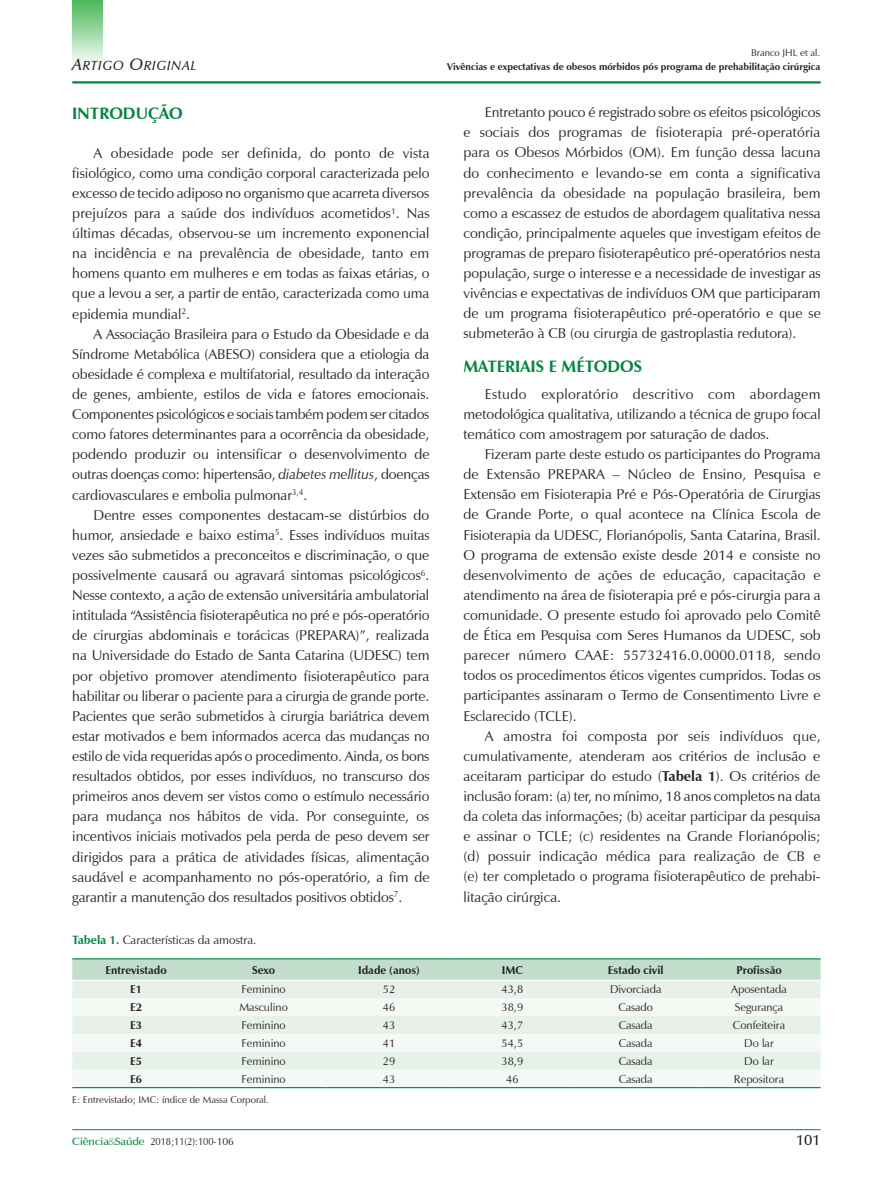
<style>
.page{position:relative;width:893px;height:1191px;background:#fff}
.page>*{position:absolute;margin:0;border:0;box-sizing:border-box;transform-origin:0 0}
.t1{font:700 16.5px "Zapf Humanist 601 BT";color:#008540}
.t2{font:600 15px "Zapf Humanist 601 BT";color:#231f20}
.t3{font:14.25px/20.1px "Zapf Humanist 601 BT";color:#231f20;text-align:justify}
.t4{font:13.2px "Zapf Humanist 601 BT Demi Italic SC800";letter-spacing:.065em;color:#231f20}
.t5{font:12px "Zapf Humanist 601 BT";color:#231f20}
.t6{font:11.25px "Zapf Humanist 601 BT";color:#231f20}
.t7{font:700 11.25px "Zapf Humanist 601 BT";color:#231f20}
.t8{font:10.5px "Zapf Humanist 601 BT";color:#231f20;scale:.9 1}
.t9{font:700 9.75px "Zapf Humanist 601 BT";color:#231f20}
.t10{font:9.75px "Zapf Humanist 601 BT";color:#231f20}
.s1{font-size:16.5px}
.s2{font-style:italic}
.s3{font-weight:700}
.s4{font-weight:700;color:#008540}
.s5{font-weight:600;color:#008540}
.s6{font-weight:600;color:#71b48c}
</style>
<div class="page">
<hr style="left:72px;top:1129px;width:749px;height:1px;background:#008540">
<hr style="left:72px;top:81px;width:749px;height:2px;background:#008540">
<div style="left:71px;top:9px;width:33px;height:64px;background:#49b857;opacity:.75"></div>
<div style="left:71px;top:0;width:33px;height:35px;background:#49b857;opacity:.75"></div>
<div style="left:72px;top:959px;width:749px;height:20px;background:#c2ddcb"></div>
<div style="left:72px;top:980px;width:749px;height:18px;background:#e5f1e9"></div>
<svg style="left:72px;top:998px;width:749px;height:89px;fill:#f4f9f6"></svg>
<hr style="left:72px;top:958px;width:128px;height:1px;background:#008540">
<hr style="left:200px;top:958px;width:127px;height:1px;background:#008540">
<hr style="left:327px;top:958px;width:124px;height:1px;background:#008540">
<hr style="left:451px;top:958px;width:123px;height:1px;background:#008540">
<hr style="left:574px;top:958px;width:123px;height:1px;background:#008540">
<hr style="left:697px;top:958px;width:124px;height:1px;background:#008540">
<hr style="left:72px;top:1087px;width:128px;height:1px;background:#008540">
<hr style="left:200px;top:1087px;width:127px;height:1px;background:#008540">
<hr style="left:327px;top:1087px;width:124px;height:1px;background:#008540">
<hr style="left:451px;top:1087px;width:123px;height:1px;background:#008540">
<hr style="left:574px;top:1087px;width:123px;height:1px;background:#008540">
<hr style="left:697px;top:1087px;width:124px;height:1px;background:#008540">
<p class="t4" style="left:72px;top:57px;width:126px"><span class="s1">A</span>RTIGO <span class="s1">O</span>RIGINAL</p>
<p class="t1" style="left:72px;top:103px;width:112px">INTRODUÇÃO</p>
<p class="t3" style="left:72px;top:143px;width:359px;text-indent:21px">A obesidade pode ser definida, do ponto de vista fisiológico, como uma condição corporal caracterizada pelo excesso de tecido adiposo no organismo que acarreta diversos prejuízos para a saúde dos indivíduos acometidos<sup>1</sup>. Nas últimas décadas, observou-se um incremento exponencial na incidência e na prevalência de obesidade, tanto em homens quanto em mulheres e em todas as faixas etárias, o que a levou a ser, a partir de então, caracterizada como uma epidemia mundial<sup>2</sup>.</p>
<p class="t3" style="left:72px;top:324px;width:359px;text-indent:21px">A Associação Brasileira para o Estudo da Obesidade e da Síndrome Metabólica (ABESO) considera que a etiologia da obesidade é complexa e multifatorial, resultado da interação de genes, ambiente, estilos de vida e fatores emocionais.<br>Componentes psicológicos e sociais também podem ser citados como fatores determinantes para a ocorrência da obesidade, podendo produzir ou intensificar o desenvolvimento de outras doenças como: hipertensão, <span class="s2">diabetes mellitus</span>, doenças cardiovasculares e embolia pulmonar<sup>3,4</sup>.</p>
<p class="t3" style="left:72px;top:504px;width:359px;text-indent:21px">Dentre esses componentes destacam-se distúrbios do humor, ansiedade e baixo estima<sup>5</sup>. Esses indivíduos muitas vezes são submetidos a preconceitos e discriminação, o que possivelmente causará ou agravará sintomas psicológicos<sup>6</sup>.<br>Nesse contexto, a ação de extensão universitária ambulatorial intitulada “Assistência fisioterapêutica no pré e pós-operatório de cirurgias abdominais e torácicas (PREPARA)”, realizada na Universidade do Estado de Santa Catarina (UDESC) tem por objetivo promover atendimento fisioterapêutico para habilitar ou liberar o paciente para a cirurgia de grande porte.<br>Pacientes que serão submetidos à cirurgia bariátrica devem estar motivados e bem informados acerca das mudanças no estilo de vida requeridas após o procedimento. Ainda, os bons resultados obtidos, por esses indivíduos, no transcurso dos primeiros anos devem ser vistos como o estímulo necessário para mudança nos hábitos de vida. Por conseguinte, os incentivos iniciais motivados pela perda de peso devem ser dirigidos para a prática de atividades físicas, alimentação saudável e acompanhamento no pós-operatório, a fim de garantir a manutenção dos resultados positivos obtidos<sup>7</sup>.</p>
<p class="t10" style="left:751px;top:47px;width:71px">Branco JHL et al.</p>
<p class="t9" style="left:447px;top:60px;width:374px">Vivências e expectativas de obesos mórbidos pós programa de prehabilitação cirúrgica</p>
<p class="t3" style="left:463px;top:102px;width:359px;text-indent:21px">Entretanto pouco é registrado sobre os efeitos psicológicos e sociais dos programas de fisioterapia pré-operatória para os Obesos Mórbidos (OM). Em função dessa lacuna do conhecimento e levando-se em conta a significativa prevalência da obesidade na população brasileira, bem como a escassez de estudos de abordagem qualitativa nessa condição, principalmente aqueles que investigam efeitos de programas de preparo fisioterapêutico pré-operatórios nesta população, surge o interesse e a necessidade de investigar as vivências e expectativas de indivíduos OM que participaram de um programa fisioterapêutico pré-operatório e que se submeterão à CB (ou cirurgia de gastroplastia redutora).</p>
<p class="t1" style="left:463px;top:356px;width:180px">MATERIAIS E MÉTODOS</p>
<p class="t3" style="left:463px;top:384px;width:359px;text-indent:21px">Estudo exploratório descritivo com abordagem metodológica qualitativa, utilizando a técnica de grupo focal temático com amostragem por saturação de dados.</p>
<p class="t3" style="left:463px;top:444px;width:359px;text-indent:21px">Fizeram parte deste estudo os participantes do Programa de Extensão PREPARA – Núcleo de Ensino, Pesquisa e Extensão em Fisioterapia Pré e Pós-Operatória de Cirurgias de Grande Porte, o qual acontece na Clínica Escola de Fisioterapia da UDESC, Florianópolis, Santa Catarina, Brasil.<br>O programa de extensão existe desde 2014 e consiste no desenvolvimento de ações de educação, capacitação e atendimento na área de fisioterapia pré e pós-cirurgia para a comunidade. O presente estudo foi aprovado pelo Comitê de Ética em Pesquisa com Seres Humanos da UDESC, sob parecer número CAAE: 55732416.0.0000.0118, sendo todos os procedimentos éticos vigentes cumpridos. Todas os participantes assinaram o Termo de Consentimento Livre e Esclarecido (TCLE).</p>
<p class="t3" style="left:463px;top:725px;width:359px;text-indent:21px">A amostra foi composta por seis indivíduos que, cumulativamente, atenderam aos critérios de inclusão e aceitaram participar do estudo (<span class="s3">Tabela 1</span>). Os critérios de inclusão foram: (a) ter, no mínimo, 18 anos completos na data da coleta das informações; (b) aceitar participar da pesquisa e assinar o TCLE; (c) residentes na Grande Florianópolis; (d) possuir indicação médica para realização de CB e (e) ter completado o programa fisioterapêutico de prehabi&shy;litação cirúrgica.</p>
<p class="t5" style="left:72px;top:932px;width:186px"><span class="s4">Tabela 1.</span> Características da amostra.</p>
<p class="t7" style="left:105px;top:963px;width:63px">Entrevistado</p>
<p class="t7" style="left:252px;top:963px;width:24px">Sexo</p>
<p class="t7" style="left:358px;top:963px;width:63px">Idade (anos)</p>
<p class="t7" style="left:502px;top:963px;width:23px">IMC</p>
<p class="t7" style="left:608px;top:963px;width:57px">Estado civil</p>
<p class="t7" style="left:736px;top:963px;width:47px">Profissão</p>
<p class="t7" style="left:130px;top:982px;width:13px">E1</p>
<p class="t6" style="left:241px;top:982px;width:46px">Feminino</p>
<p class="t6" style="left:383px;top:982px;width:14px">52</p>
<p class="t6" style="left:502px;top:982px;width:23px">43,8</p>
<p class="t6" style="left:610px;top:982px;width:53px">Divorciada</p>
<p class="t6" style="left:731px;top:982px;width:57px">Aposentada</p>
<p class="t7" style="left:130px;top:1000px;width:13px">E2</p>
<p class="t6" style="left:239px;top:1000px;width:50px">Masculino</p>
<p class="t6" style="left:383px;top:1000px;width:14px">46</p>
<p class="t6" style="left:502px;top:1000px;width:23px">38,9</p>
<p class="t6" style="left:618px;top:1000px;width:36px">Casado</p>
<p class="t6" style="left:735px;top:1000px;width:50px">Segurança</p>
<p class="t7" style="left:130px;top:1018px;width:13px">E3</p>
<p class="t6" style="left:241px;top:1018px;width:46px">Feminino</p>
<p class="t6" style="left:383px;top:1018px;width:14px">43</p>
<p class="t6" style="left:502px;top:1018px;width:23px">43,7</p>
<p class="t6" style="left:619px;top:1018px;width:35px">Casada</p>
<p class="t6" style="left:733px;top:1018px;width:54px">Confeiteira</p>
<p class="t7" style="left:130px;top:1036px;width:13px">E4</p>
<p class="t6" style="left:241px;top:1036px;width:46px">Feminino</p>
<p class="t6" style="left:383px;top:1036px;width:14px">41</p>
<p class="t6" style="left:502px;top:1036px;width:23px">54,5</p>
<p class="t6" style="left:619px;top:1036px;width:35px">Casada</p>
<p class="t6" style="left:744px;top:1036px;width:31px">Do lar</p>
<p class="t7" style="left:130px;top:1054px;width:13px">E5</p>
<p class="t6" style="left:241px;top:1054px;width:46px">Feminino</p>
<p class="t6" style="left:383px;top:1054px;width:14px">29</p>
<p class="t6" style="left:502px;top:1054px;width:23px">38,9</p>
<p class="t6" style="left:619px;top:1054px;width:35px">Casada</p>
<p class="t6" style="left:744px;top:1054px;width:31px">Do lar</p>
<p class="t7" style="left:130px;top:1072px;width:13px">E6</p>
<p class="t6" style="left:241px;top:1072px;width:46px">Feminino</p>
<p class="t6" style="left:383px;top:1072px;width:14px">43</p>
<p class="t6" style="left:506px;top:1072px;width:14px">46</p>
<p class="t6" style="left:619px;top:1072px;width:35px">Casada</p>
<p class="t6" style="left:734px;top:1072px;width:52px">Repositora</p>
<p class="t10" style="left:72px;top:1093px;width:198px">E: Entrevistado; IMC: índice de Massa Corporal.</p>
<p class="t8" style="left:72px;top:1134px;width:181px"><span class="s5">Ciência</span><span class="s6">&amp;</span><span class="s5">Saúde</span> 2018;11(2):100-106</p>
<p class="t2" style="left:796px;top:1130px;width:26px">101</p>
</div>
